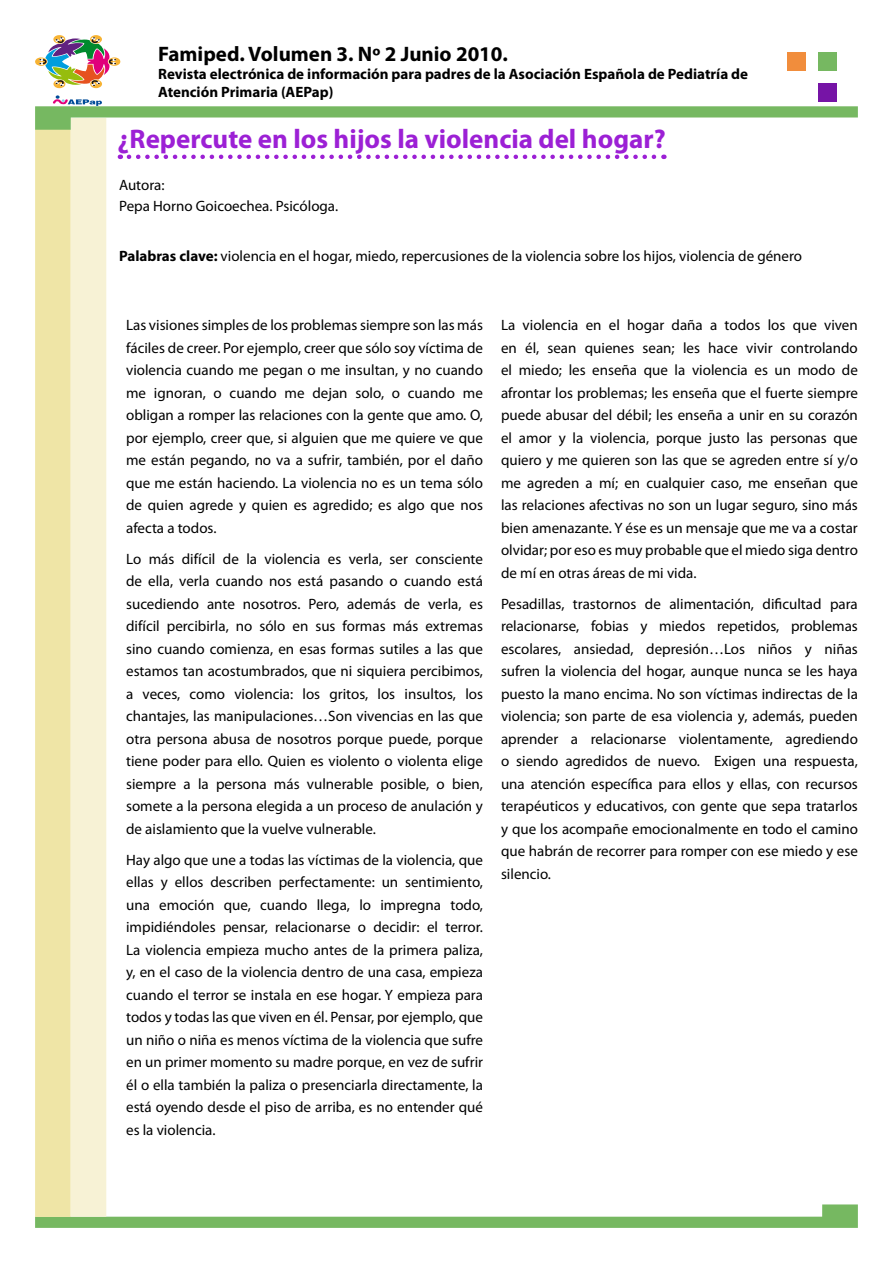
<style>
.page{position:relative;width:893px;height:1263px;background:#fff}
.page>*{position:absolute;margin:0;border:0;box-sizing:border-box;transform-origin:0 0}
.t1{font:700 27px "Myriad Pro";color:#9c20d5}
.t2{font:700 21px "Myriad Pro";color:#000}
.t3{font:15px/22.5px "Myriad Pro";color:#000;text-align:justify}
.t4{font:700 15px/18px "Myriad Pro";color:#000}
.s1{font-weight:700}
</style>
<div class="page">
<svg style="left:35px;top:1204px;width:823px;height:24px"></svg>
<div style="left:35px;top:129px;width:36px;height:1088px;background:#efe5a6"></div>
<div style="left:71px;top:118px;width:35px;height:1099px;background:#f7f2d5"></div>
<div style="left:818px;top:52px;width:19px;height:18px;background:#76b861"></div>
<div style="left:818px;top:84px;width:19px;height:18px;background:#7614a6"></div>
<div style="left:787px;top:52px;width:18px;height:18px;background:#f18d3c"></div>
<svg style="left:35px;top:35px;width:85px;height:53px"></svg>
<svg style="left:35px;top:95px;width:823px;height:35px"></svg>
<svg style="left:129px;top:155px;width:535px;height:4px"></svg>
<h2 class="t2" style="left:158px;top:41px;width:351px">Famiped. Volumen 3. Nº 2 Junio 2010.</h2>
<p class="t4" style="left:158px;top:65px;width:591px">Revista electrónica de información para padres de la Asociación Española de Pediatría de<br>Atención Primaria (AEPap)</p>
<h1 class="t1" style="left:118px;top:121px;width:549px">¿Repercute en los hijos la violencia del hogar?</h1>
<p class="t3" style="left:119px;top:174px;width:221px;line-height:21px">Autora:<br>Pepa Horno Goicoechea. Psicóloga.</p>
<p class="t3" style="left:119px;top:245px;width:685px"><span class="s1">Palabras clave:</span> violencia en el hogar, miedo, repercusiones de la violencia sobre los hijos, violencia de género</p>
<p class="t3" style="left:126px;top:314px;width:358px">Las visiones simples de los problemas siempre son las más fáciles de creer. Por ejemplo, creer que sólo soy víctima de violencia cuando me pegan o me insultan, y no cuando me ignoran, o cuando me dejan solo, o cuando me obligan a romper las relaciones con la gente que amo. O, por ejemplo, creer que, si alguien que me quiere ve que me están pegando, no va a sufrir, también, por el daño que me están haciendo. La violencia no es un tema sólo de quien agrede y quien es agredido; es algo que nos afecta a todos.</p>
<p class="t3" style="left:126px;top:547px;width:358px">Lo más difícil de la violencia es verla, ser consciente de ella, verla cuando nos está pasando o cuando está sucediendo ante nosotros. Pero, además de verla, es difícil percibirla, no sólo en sus formas más extremas sino cuando comienza, en esas formas sutiles a las que estamos tan acostumbrados, que ni siquiera percibimos, a veces, como violencia: los gritos, los insultos, los chantajes, las manipulaciones…Son vivencias en las que otra persona abusa de nosotros porque puede, porque tiene poder para ello. Quien es violento o violenta elige siempre a la persona más vulnerable posible, o bien, somete a la persona elegida a un proceso de anulación y de aislamiento que la vuelve vulnerable.</p>
<p class="t3" style="left:126px;top:848px;width:358px">Hay algo que une a todas las víctimas de la violencia, que ellas y ellos describen perfectamente: un sentimiento, una emoción que, cuando llega, lo impregna todo, impidiéndoles pensar, relacionarse o decidir: el terror.<br>La violencia empieza mucho antes de la primera paliza, y, en el caso de la violencia dentro de una casa, empieza cuando el terror se instala en ese hogar. Y empieza para todos y todas las que viven en él. Pensar, por ejemplo, que un niño o niña es menos víctima de la violencia que sufre en un primer momento su madre porque, en vez de sufrir él o ella también la paliza o presenciarla directamente, la está oyendo desde el piso de arriba, es no entender qué es la violencia.</p>
<p class="t3" style="left:501px;top:314px;width:358px">La violencia en el hogar daña a todos los que viven en él, sean quienes sean; les hace vivir controlando el miedo; les enseña que la violencia es un modo de afrontar los problemas; les enseña que el fuerte siempre puede abusar del débil; les enseña a unir en su corazón el amor y la violencia, porque justo las personas que quiero y me quieren son las que se agreden entre sí y/o me agreden a mí; en cualquier caso, me enseñan que las relaciones afectivas no son un lugar seguro, sino más bien amenazante. Y ése es un mensaje que me va a costar olvidar; por eso es muy probable que el miedo siga dentro de mí en otras áreas de mi vida.</p>
<p class="t3" style="left:501px;top:592px;width:358px">Pesadillas, trastornos de alimentación, dificultad para relacionarse, fobias y miedos repetidos, problemas escolares, ansiedad, depresión…Los niños y niñas sufren la violencia del hogar, aunque nunca se les haya puesto la mano encima. No son víctimas indirectas de la violencia; son parte de esa violencia y, además, pueden aprender a relacionarse violentamente, agrediendo o siendo agredidos de nuevo. Exigen una respuesta, una atención específica para ellos y ellas, con recursos terapéuticos y educativos, con gente que sepa tratarlos y que los acompañe emocionalmente en todo el camino que habrán de recorrer para romper con ese miedo y ese silencio.</p>
</div>
